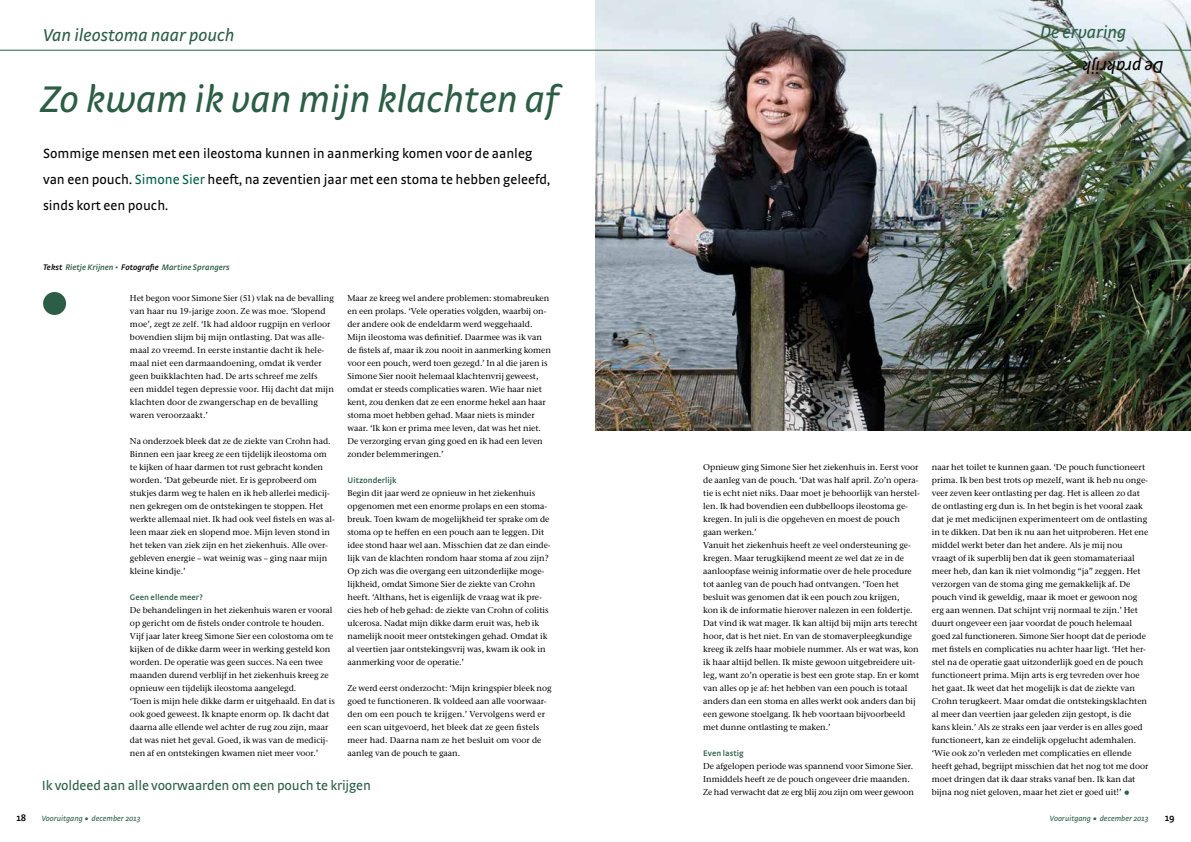
<style>
.page{position:relative;width:1191px;height:842px;background:#fff}
.page>*{position:absolute;margin:0;border:0;box-sizing:border-box;transform-origin:0 0}
.t1{font:italic 39px "Strada";color:#2c5e45}
.t2{font:italic 18px "Strada TF";color:#2c5e45}
.t3{font:italic 18px "Strada TF";color:#000}
.t4{font:14px/26px "Strada";color:#000}
.t5{font:14px "Strada";letter-spacing:-.01em;color:#2c5e45}
.t6{font:600 10px "Strada";color:#000}
.t7{font:500 8.5px/13px "Stone Serif ITC";color:#000}
.t8{font:italic 600 8.5px "Strada";color:#2c5e45}
.t9{font:600 8.5px "Strada";color:#2c5e45}
.t10{font:italic 8px "Strada";color:#2c5e45}
.s1{color:#00614d}
.s2{color:#000}
.s3{font-size:15px;color:#2c5e45}
.s4{font-size:14px}
</style>
<div class="page">
<img style="left:595px;top:0;width:596px;height:431px">
<hr style="left:0;top:50px;width:731px;height:1px;background:#2c5e45">
<hr style="left:836px;top:50px;width:355px;height:1px;background:#2c5e45">
<div style="left:43px;top:292px;width:23px;height:23px;background:#2c5e45;border-radius:50%"></div>
<h2 class="t2" style="left:43px;top:25px;width:193px">Van ileostoma naar pouch</h2>
<h1 class="t1" style="left:40px;top:77px;width:519px">Zo kwam ik van mijn klachten af</h1>
<h3 class="t4" style="left:43px;top:140px;width:509px">Sommige mensen met een ileostoma kunnen in aanmerking komen voor de aanleg van een pouch. <span class="s1">Simone Sier</span> heeft, na zeventien jaar met een stoma te hebben geleefd, sinds kort een pouch.</h3>
<p class="t8" style="left:43px;top:263px;width:188px"><span class="s2">Tekst</span> Rietje Krijnen • <span class="s2">Fotografie</span> Martine Sprangers</p>
<p class="t7" style="left:130px;top:292px;width:205px">Het begon voor Simone Sier (51) vlak na de bevalling van haar nu 19-jarige zoon. Ze was moe. ‘Slopend moe’, zegt ze zelf. ‘Ik had aldoor rugpijn en verloor bovendien slijm bij mijn ontlasting. Dat was alle&shy;maal zo vreemd. In eerste instantie dacht ik hele&shy;maal niet een darmaandoening, omdat ik verder geen buikklachten had. De arts schreef me zelfs een middel tegen depressie voor. Hij dacht dat mijn klachten door de zwangerschap en de bevalling waren veroorzaakt.’</p>
<p class="t7" style="left:130px;top:435px;width:206px">Na onderzoek bleek dat ze de ziekte van Crohn had.<br>Binnen een jaar kreeg ze een tijdelijk ileostoma om te kijken of haar darmen tot rust gebracht konden worden. ‘Dat gebeurde niet. Er is geprobeerd om stukjes darm weg te halen en ik heb allerlei medicij&shy;nen gekregen om de ontstekingen te stoppen. Het werkte allemaal niet. Ik had ook veel fistels en was al&shy;leen maar ziek en slopend moe. Mijn leven stond in het teken van ziek zijn en het ziekenhuis. Alle over&shy;gebleven energie – wat weinig was – ging naar mijn kleine kindje.’</p>
<p class="t9" style="left:130px;top:592px;width:75px">Geen ellende meer?</p>
<p class="t7" style="left:130px;top:604px;width:206px">De behandelingen in het ziekenhuis waren er vooral op gericht om de fistels onder controle te houden.<br>Vijf jaar later kreeg Simone Sier een colostoma om te kijken of de dikke darm weer in werking gesteld kon worden. De operatie was geen succes. Na een twee maanden durend verblijf in het ziekenhuis kreeg ze opnieuw een tijdelijk ileostoma aangelegd.<br>‘Toen is mijn hele dikke darm er uitgehaald. En dat is ook goed geweest. Ik knapte enorm op. Ik dacht dat daarna alle ellende wel achter de rug zou zijn, maar dat was niet het geval. Goed, ik was van de medicij&shy;nen af en ontstekingen kwamen niet meer voor.’</p>
<p class="t7" style="left:347px;top:292px;width:205px">Maar ze kreeg wel andere problemen: stomabreuken en een prolaps. ‘Vele operaties volgden, waarbij on&shy;der andere ook de endeldarm werd weggehaald.<br>Mijn ileostoma was definitief. Daarmee was ik van de fistels af, maar ik zou nooit in aanmerking komen voor een pouch, werd toen gezegd.’ In al die jaren is Simone Sier nooit helemaal klachtenvrij geweest, omdat er steeds complicaties waren. Wie haar niet kent, zou denken dat ze een enorme hekel aan haar stoma moet hebben gehad. Maar niets is minder waar. ‘Ik kon er prima mee leven, dat was het niet.<br>De verzorging ervan ging goed en ik had een leven zonder belemmeringen.’</p>
<p class="t9" style="left:347px;top:475px;width:51px">Uitzonderlijk</p>
<p class="t7" style="left:347px;top:487px;width:205px">Begin dit jaar werd ze opnieuw in het ziekenhuis opgenomen met een enorme prolaps en een stoma&shy;breuk. Toen kwam de mogelijkheid ter sprake om de stoma op te heffen en een pouch aan te leggen. Dit idee stond haar wel aan. Misschien dat ze dan einde&shy;lijk van de klachten rondom haar stoma af zou zijn?<br>Op zich was die overgang een uitzonderlijke moge&shy;lijkheid, omdat Simone Sier de ziekte van Crohn heeft. ‘Althans, het is eigenlijk de vraag wat ik pre&shy;cies heb of heb gehad: de ziekte van Crohn of colitis ulcerosa. Nadat mijn dikke darm eruit was, heb ik namelijk nooit meer ontstekingen gehad. Omdat ik al veertien jaar ontstekingsvrij was, kwam ik ook in aanmerking voor de operatie.’</p>
<p class="t7" style="left:347px;top:682px;width:206px">Ze werd eerst onderzocht: ‘Mijn kringspier bleek nog goed te functioneren. Ik voldeed aan alle voorwaar&shy;den om een pouch te krijgen.’ Vervolgens werd er een scan uitgevoerd, het bleek dat ze geen fistels meer had. Daarna nam ze het besluit om voor de aanleg van de pouch te gaan.</p>
<h3 class="t5" style="left:42px;top:777px;width:331px">Ik voldeed aan alle voorwaarden om een pouch te krijgen</h3>
<h2 class="t2" style="left:1040px;top:22px;width:88px">De ervaring</h2>
<h2 class="t3" style="left:1163px;top:77px;width:83px;rotate:-180deg">De prakrijk</h2>
<p class="t7" style="left:703px;top:461px;width:218px">Opnieuw ging Simone Sier het ziekenhuis in. Eerst voor de aanleg van de pouch. ‘Dat was half april. Zo’n opera&shy;tie is echt niet niks. Daar moet je behoorlijk van herstel&shy;len. Ik had bovendien een dubbelloops ileostoma ge&shy;kregen. In juli is die opgeheven en moest de pouch gaan werken.’<br>Vanuit het ziekenhuis heeft ze veel ondersteuning ge&shy;kregen. Maar terugkijkend meent ze wel dat ze in de aanloopfase weinig informatie over de hele procedure tot aanleg van de pouch had ontvangen. ‘Toen het besluit was genomen dat ik een pouch zou krijgen,<br>kon ik de informatie hierover nalezen in een foldertje.<br>Dat vind ik wat mager. Ik kan altijd bij mijn arts terecht hoor, dat is het niet. En van de stomaverpleegkundige kreeg ik zelfs haar mobiele nummer. Als er wat was, kon ik haar altijd bellen. Ik miste gewoon uitgebreidere uit&shy;leg, want zo’n operatie is best een grote stap. En er komt van alles op je af: het hebben van een pouch is totaal anders dan een stoma en alles werkt ook anders dan bij een gewone stoelgang. Ik heb voortaan bijvoorbeeld met dunne ontlasting te maken.’</p>
<p class="t9" style="left:703px;top:748px;width:42px">Even lastig</p>
<p class="t7" style="left:703px;top:760px;width:212px">De afgelopen periode was spannend voor Simone Sier.<br>Inmiddels heeft ze de pouch ongeveer drie maanden.<br>Ze had verwacht dat ze erg blij zou zijn om weer gewoon</p>
<p class="t7" style="left:932px;top:461px;width:218px">naar het toilet te kunnen gaan. ‘De pouch functioneert prima. Ik ben best trots op mezelf, want ik heb nu onge&shy;veer zeven keer ontlasting per dag. Het is alleen zo dat de ontlasting erg dun is. In het begin is het vooral zaak dat je met medicijnen experimenteert om de ontlasting in te dikken. Dat ben ik nu aan het uitproberen. Het ene middel werkt beter dan het andere. Als je mij nou vraagt of ik superblij ben dat ik geen stomamateriaal meer heb, dan kan ik niet volmondig “ja” zeggen. Het verzorgen van de stoma ging me gemakkelijk af. De pouch vind ik geweldig, maar ik moet er gewoon nog erg aan wennen. Dat schijnt vrij normaal te zijn.’ Het duurt ongeveer een jaar voordat de pouch helemaal goed zal functioneren. Simone Sier hoopt dat de periode met fistels en complicaties nu achter haar ligt. ‘Het her&shy;stel na de operatie gaat uitzonderlijk goed en de pouch functioneert prima. Mijn arts is erg tevreden over hoe het gaat. Ik weet dat het mogelijk is dat de ziekte van Crohn terugkeert. Maar omdat die ontstekingsklachten al meer dan veertien jaar geleden zijn gestopt, is die kans klein.’ Als ze straks een jaar verder is en alles goed functioneert, kan ze eindelijk opgelucht ademhalen. ‘Wie ook zo’n verleden met complicaties en ellende heeft gehad, begrijpt misschien dat het nog tot me door moet dringen dat ik daar straks vanaf ben. Ik kan dat bijna nog niet geloven, maar het ziet er goed uit!’ <span class="s3">•</span></p>
<p class="t6" style="left:16px;top:812px;width:11px">18</p>
<p class="t10" style="left:42px;top:814px;width:100px">Vooruitgang <span class="s4">•</span> december 2013</p>
<p class="t10" style="left:1050px;top:814px;width:100px">Vooruitgang <span class="s4">•</span> december 2013</p>
<p class="t6" style="left:1164px;top:812px;width:11px">19</p>
</div>
